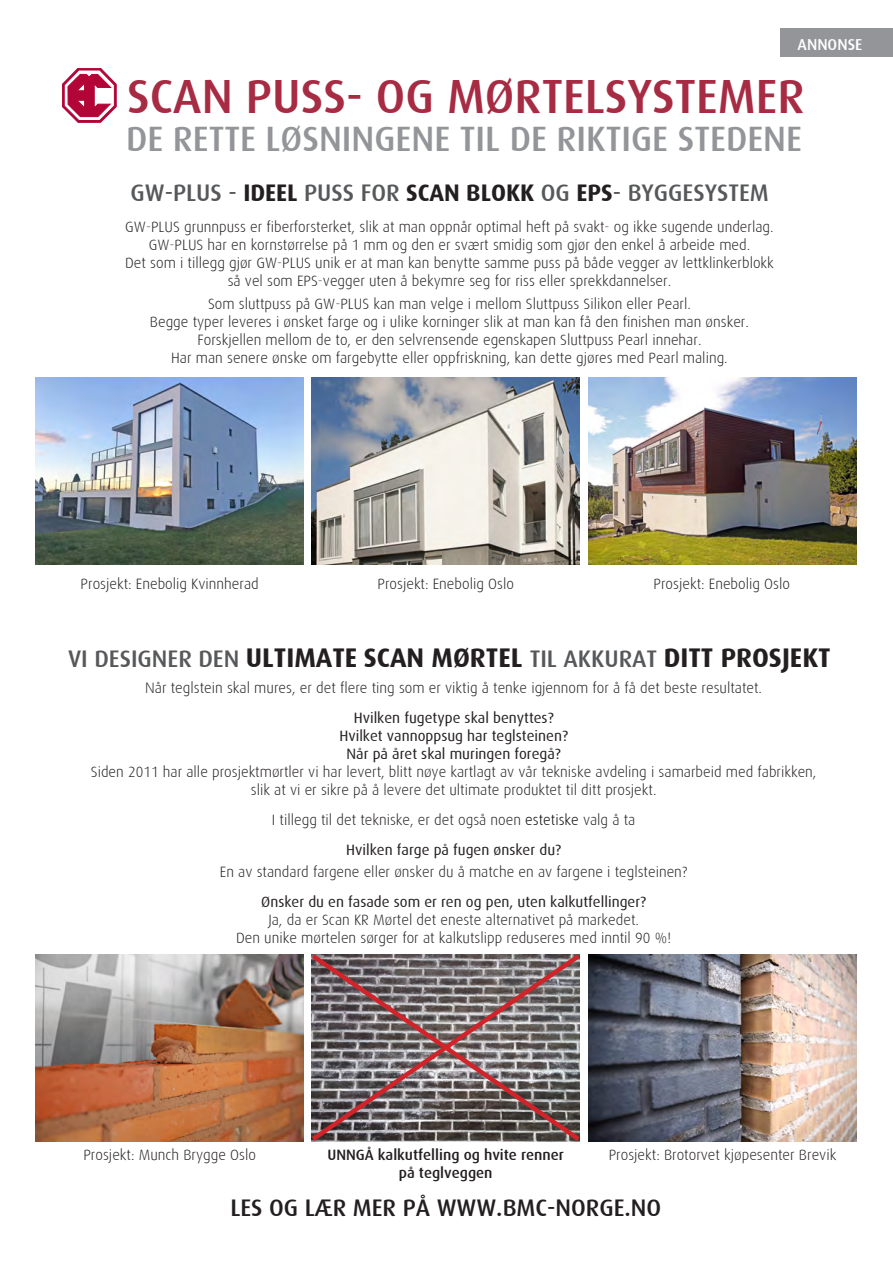
<style>
.page{position:relative;width:893px;height:1263px;background:#fff}
.page>*{position:absolute;margin:0;border:0;box-sizing:border-box;transform-origin:0 0}
.t1{font:500 48px "Dax";color:#a62b43}
.t2{font:500 35.25px "Dax";color:#939598}
.t3{font:700 27px "Dax";color:#231f20}
.t4{font:500 24px "Dax";color:#57585a}
.t5{font:500 24px "Dax";color:#231f20}
.t6{font:500 15.9px "Dax";color:#fff}
.t7{font:300 15px/18px "Dax";color:#231f20;text-align:center}
.t8{font:500 15px/18px "Dax";color:#231f20;text-align:center}
.t9{font:15px "Dax";color:#231f20}
.s1{font-weight:700;color:#231f20}
.s2{font-weight:500;font-size:24px;color:#57585a}
.s3{font-weight:400}
.s4{color:#000}
</style>
<div class="page">
<div style="left:780px;top:28px;width:113px;height:29px;background:#939598"></div>
<img style="left:36px;top:378px;width:268px;height:187px">
<img style="left:312px;top:378px;width:268px;height:187px">
<img style="left:589px;top:378px;width:267px;height:187px">
<img style="left:36px;top:954px;width:268px;height:187px">
<img style="left:589px;top:954px;width:267px;height:187px">
<svg style="left:62px;top:68px;width:55px;height:55px"></svg>
<svg style="left:311px;top:954px;width:269px;height:188px;background:#7e7172"></svg>
<p class="t6" style="left:797px;top:36px;width:66px">ANNONSE</p>
<p class="t1" style="left:127px;top:69px;width:679px">SCAN PUSS- OG MØRTELSYSTEMER</p>
<p class="t2" style="left:126px;top:119px;width:677px">DE RETTE LØSNINGENE TIL DE RIKTIGE STEDENE</p>
<p class="t4" style="left:130px;top:180px;width:640px">GW-PLUS - <span class="s1">IDEEL</span> PUSS FOR <span class="s1">SCAN BLOKK</span> OG <span class="s1">EPS</span>- BYGGESYSTEM</p>
<p class="t7" style="left:125px;top:218px;width:650px">GW-PLUS grunnpuss er fiberforsterket, slik at man oppnår optimal heft på svakt- og ikke sugende underlag.<br>GW-PLUS har en kornstørrelse på 1 mm og den er svært smidig som gjør den enkel å arbeide med.<br>Det som i tillegg gjør GW-PLUS unik er at man kan benytte samme puss på både vegger av lettklinkerblokk så vel som EPS-vegger uten å bekymre seg for riss eller sprekkdannelser.</p>
<p class="t7" style="left:150px;top:295px;width:600px">Som sluttpuss på GW-PLUS kan man velge i mellom Sluttpuss Silikon eller Pearl.<br>Begge typer leveres i ønsket farge og i ulike korninger slik at man kan få den finishen man ønsker.<br>Forskjellen mellom de to, er den selvrensende egenskapen Sluttpuss Pearl innehar.<br>Har man senere ønske om fargebytte eller oppfriskning, kan dette gjøres med Pearl maling.</p>
<p class="t7" style="left:81px;top:575px;width:180px">Prosjekt: Enebolig Kvinnherad</p>
<p class="t7" style="left:378px;top:575px;width:138px">Prosjekt: Enebolig Oslo</p>
<p class="t7" style="left:654px;top:575px;width:138px">Prosjekt: Enebolig Oslo</p>
<p class="t3" style="left:68px;top:642px;width:764px"><span class="s2">VI DESIGNER DEN</span> ULTIMATE SCAN MØRTEL <span class="s2">TIL AKKURAT</span> DITT PROSJEKT</p>
<p class="t7" style="left:145px;top:673px;width:618px;line-height:30px">Når teglstein skal mures, er det flere ting som er viktig å tenke igjennom for å få det beste resultatet.<br><span class="s3">Hvilken fugetype skal benyttes?</span></p>
<p class="t7" style="left:91px;top:727px;width:727px"><span class="s3">Hvilket vannoppsug har teglsteinen?<br>Når på året skal muringen foregå?<br></span>Siden 2011 har alle prosjektmørtler vi har levert, blitt nøye kartlagt av vår tekniske avdeling i samarbeid med fabrikken, slik at vi er sikre på å levere det ultimate produktet til ditt prosjekt.</p>
<p class="t7" style="left:272px;top:811px;width:365px">I tillegg til det tekniske, er det også noen <span class="s4">estetiske</span> valg å ta</p>
<p class="t9" style="left:346px;top:842px;width:216px">Hvilken farge på fugen ønsker du?</p>
<p class="t7" style="left:220px;top:863px;width:469px">En av standard fargene eller ønsker du å matche en av fargene i teglsteinen?</p>
<p class="t7" style="left:236px;top:893px;width:437px"><span class="s3">Ønsker du en fasade som er ren og pen, uten kalkutfellinger?<br></span>Ja, da er Scan KR Mørtel det eneste alternativet på markedet.<br>Den unike mørtelen sørger for at kalkutslipp reduseres med inntil 90 %!</p>
<p class="t7" style="left:83px;top:1145px;width:174px">Prosjekt: Munch Brygge Oslo</p>
<p class="t8" style="left:327px;top:1146px;width:238px">UNNGÅ kalkutfelling og hvite renner på teglveggen</p>
<p class="t7" style="left:609px;top:1145px;width:229px">Prosjekt: Brotorvet kjøpesenter Brevik</p>
<p class="t5" style="left:230px;top:1194px;width:432px">LES OG LÆR MER PÅ WWW.BMC-NORGE.NO</p>
</div>
